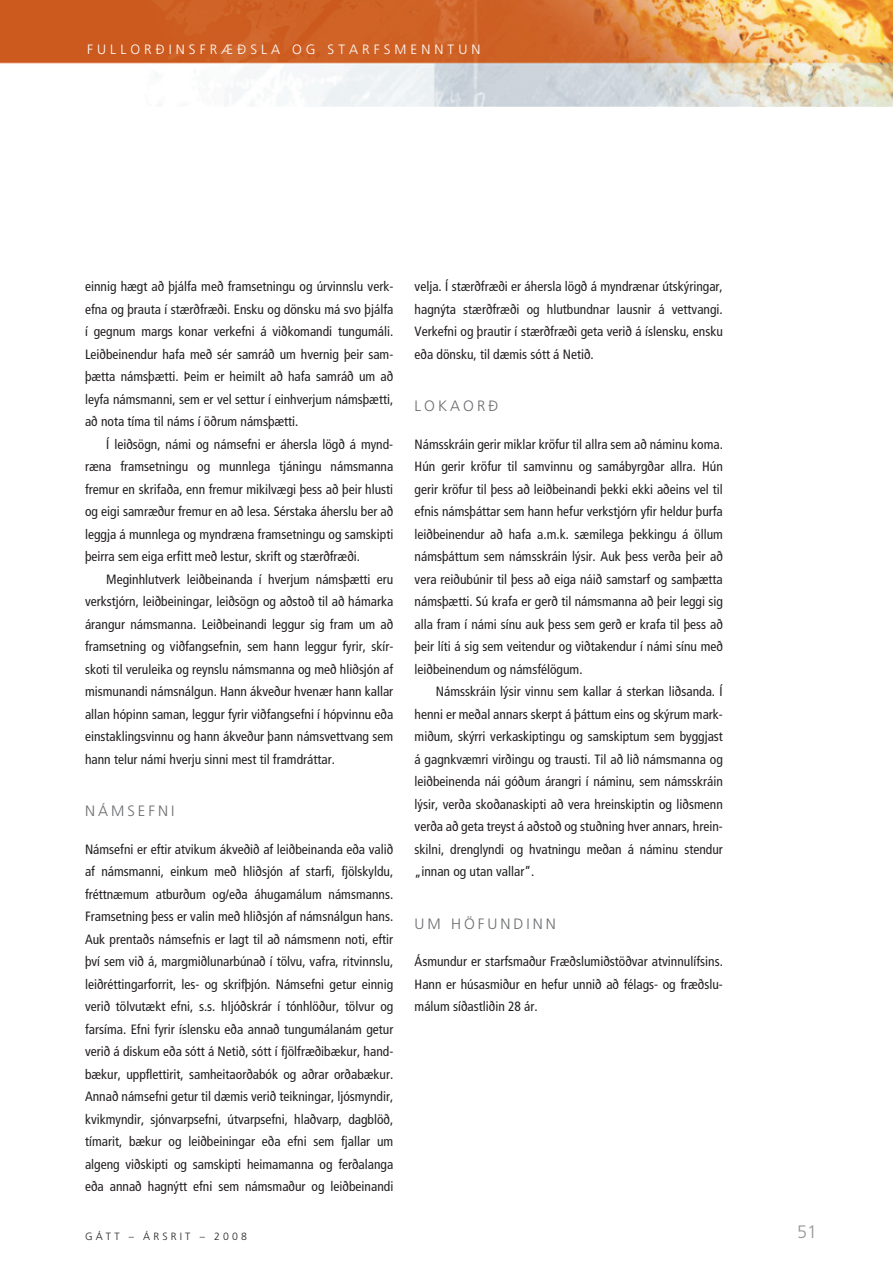
<style>
.page{position:relative;width:893px;height:1263px;background:#fff}
.page>*{position:absolute;margin:0;border:0;box-sizing:border-box;transform-origin:0 0}
.t1{font:300 18px "Frutiger";color:#939598}
.t2{font:300 15px "Frutiger";letter-spacing:.2em;color:#6c6d70}
.t3{font:condensed 13.5px/22.5px "Frutiger";color:#231f20;text-align:justify}
.t4{font:300 13.5px "Frutiger";letter-spacing:.3em;color:#fff}
.t5{font:300 10.5px "Frutiger";letter-spacing:.3em;color:#231f20}
</style>
<div class="page">
<img style="left:0;top:0;width:893px;height:106px">
<p class="t4" style="left:87px;top:42px;width:395px">FULLORÐINSFRÆÐSLA OG STARFSMENNTUN</p>
<p class="t3" style="left:85px;top:275px;width:310px">einnig hægt að þjálfa með framsetningu og úrvinnslu verk&shy;efna og þrauta í stærðfræði. Ensku og dönsku má svo þjálfa í gegnum margs konar verkefni á viðkomandi tungumáli.<br>Leiðbeinendur hafa með sér samráð um hvernig þeir sam&shy;þætta námsþætti. Þeim er heimilt að hafa samráð um að leyfa námsmanni, sem er vel settur í einhverjum námsþætti, að nota tíma til náms í öðrum námsþætti.</p>
<p class="t3" style="left:85px;top:433px;width:310px;text-indent:21px">Í leiðsögn, námi og námsefni er áhersla lögð á mynd&shy;ræna framsetningu og munnlega tjáningu námsmanna fremur en skrifaða, enn fremur mikilvægi þess að þeir hlusti og eigi samræður fremur en að lesa. Sérstaka áherslu ber að leggja á munnlega og myndræna framsetningu og samskipti þeirra sem eiga erfitt með lestur, skrift og stærðfræði.</p>
<p class="t3" style="left:85px;top:568px;width:310px;text-indent:21px">Meginhlutverk leiðbeinanda í hverjum námsþætti eru verkstjórn, leiðbeiningar, leiðsögn og aðstoð til að hámarka árangur námsmanna. Leiðbeinandi leggur sig fram um að framsetning og viðfangsefnin, sem hann leggur fyrir, skír&shy;skoti til veruleika og reynslu námsmanna og með hliðsjón af mismunandi námsnálgun. Hann ákveður hvenær hann kallar allan hópinn saman, leggur fyrir viðfangsefni í hópvinnu eða einstaklingsvinnu og hann ákveður þann námsvettvang sem hann telur námi hverju sinni mest til framdráttar.</p>
<p class="t2" style="left:85px;top:803px;width:91px">NÁMSEFNI</p>
<p class="t3" style="left:85px;top:838px;width:310px">Námsefni er eftir atvikum ákveðið af leiðbeinanda eða valið af námsmanni, einkum með hliðsjón af starfi, fjölskyldu, fréttnæmum atburðum og/eða áhugamálum námsmanns.<br>Framsetning þess er valin með hliðsjón af námsnálgun hans.<br>Auk prentaðs námsefnis er lagt til að námsmenn noti, eftir því sem við á, margmiðlunarbúnað í tölvu, vafra, ritvinnslu, leiðréttingarforrit, les- og skrifþjón. Námsefni getur einnig verið tölvutækt efni, s.s. hljóðskrár í tónhlöður, tölvur og farsíma. Efni fyrir íslensku eða annað tungumálanám getur verið á diskum eða sótt á Netið, sótt í fjölfræðibækur, hand&shy;bækur, uppflettirit, samheitaorðabók og aðrar orðabækur.<br>Annað námsefni getur til dæmis verið teikningar, ljósmyndir, kvikmyndir, sjónvarpsefni, útvarpsefni, hlaðvarp, dagblöð, tímarit, bækur og leiðbeiningar eða efni sem fjallar um algeng viðskipti og samskipti heimamanna og ferðalanga eða annað hagnýtt efni sem námsmaður og leiðbeinandi</p>
<p class="t5" style="left:85px;top:1230px;width:163px">GÁTT – ÁRSRIT – 2008</p>
<p class="t3" style="left:415px;top:275px;width:310px">velja. Í stærðfræði er áhersla lögð á myndrænar útskýringar, hagnýta stærðfræði og hlutbundnar lausnir á vettvangi.<br>Verkefni og þrautir í stærðfræði geta verið á íslensku, ensku eða dönsku, til dæmis sótt á Netið.</p>
<p class="t2" style="left:415px;top:398px;width:85px">LOKAORÐ</p>
<p class="t3" style="left:415px;top:433px;width:310px">Námsskráin gerir miklar kröfur til allra sem að náminu koma.<br>Hún gerir kröfur til samvinnu og samábyrgðar allra. Hún gerir kröfur til þess að leiðbeinandi þekki ekki aðeins vel til efnis námsþáttar sem hann hefur verkstjórn yfir heldur þurfa leiðbeinendur að hafa a.m.k. sæmilega þekkingu á öllum námsþáttum sem námsskráin lýsir. Auk þess verða þeir að vera reiðubúnir til þess að eiga náið samstarf og samþætta námsþætti. Sú krafa er gerð til námsmanna að þeir leggi sig alla fram í námi sínu auk þess sem gerð er krafa til þess að þeir líti á sig sem veitendur og viðtakendur í námi sínu með leiðbeinendum og námsfélögum.</p>
<p class="t3" style="left:415px;top:680px;width:310px;text-indent:21px">Námsskráin lýsir vinnu sem kallar á sterkan liðsanda. Í henni er meðal annars skerpt á þáttum eins og skýrum mark&shy;miðum, skýrri verkaskiptingu og samskiptum sem byggjast á gagnkvæmri virðingu og trausti. Til að lið námsmanna og leiðbeinenda nái góðum árangri í náminu, sem námsskráin lýsir, verða skoðanaskipti að vera hreinskiptin og liðsmenn verða að geta treyst á aðstoð og stuðning hver annars, hrein&shy;skilni, drenglyndi og hvatningu meðan á náminu stendur „innan og utan vallar”.</p>
<p class="t2" style="left:415px;top:915px;width:143px">UM HÖFUNDINN</p>
<p class="t3" style="left:415px;top:950px;width:310px">Ásmundur er starfsmaður Fræðslumiðstöðvar atvinnulífsins.<br>Hann er húsasmiður en hefur unnið að félags- og fræðslu&shy;málum síðastliðin 28 ár.</p>
<h1 class="t1" style="left:797px;top:1222px;width:22px">51</h1>
</div>
